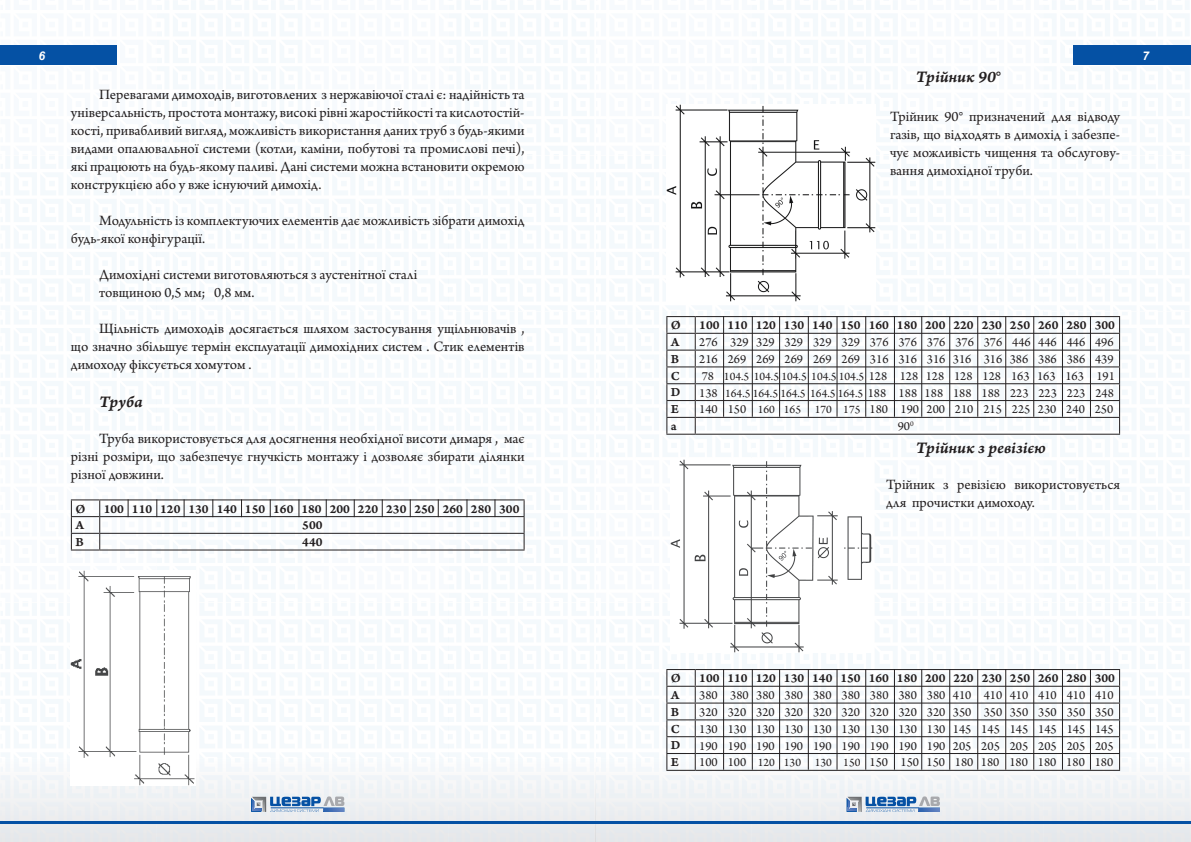
<style>
.page{position:relative;width:1191px;height:842px;background:#fff}
.page>*{position:absolute;margin:0;border:0;box-sizing:border-box;transform-origin:0 0}
.t1{font:17px "Arno Pro Smbd Italic Caption";letter-spacing:-.01em;color:#231f20}
.t2{font:15px/18px "Arno Pro";color:#231f20;text-align:justify}
.t3{font:13px "Arno Pro";color:#231f20}
.t4{font:13px "Arno Pro Smbd Caption";color:#231f20}
.t5{font:italic 700 12px "Arial";color:#fff}
.s1{font-size:12px}
</style>
<div class="page">
<img style="left:752px;top:312px;width:437px;height:122px">
<img style="left:901px;top:381px;width:288px;height:76px">
<img style="left:1px;top:1px;width:1188px;height:226px">
<img style="left:596px;top:93px;width:301px;height:63px">
<img style="left:596px;top:227px;width:156px;height:447px">
<img style="left:596px;top:381px;width:301px;height:76px">
<img style="left:901px;top:93px;width:288px;height:63px">
<img style="left:596px;top:540px;width:74px;height:63px">
<img style="left:596px;top:674px;width:155px;height:98px">
<img style="left:751px;top:672px;width:146px;height:170px">
<img style="left:901px;top:672px;width:288px;height:86px">
<img style="left:156px;top:311px;width:438px;height:531px">
<img style="left:306px;top:381px;width:288px;height:76px">
<img style="left:1px;top:93px;width:301px;height:63px">
<img style="left:1px;top:381px;width:301px;height:76px">
<img style="left:306px;top:93px;width:288px;height:63px">
<img style="left:1px;top:540px;width:301px;height:63px">
<img style="left:156px;top:672px;width:146px;height:170px">
<img style="left:306px;top:540px;width:288px;height:63px">
<img style="left:306px;top:672px;width:289px;height:170px">
<div style="left:1073px;top:45px;width:118px;height:20px;background:#0551a4"></div>
<div style="left:0;top:46px;width:117px;height:19px;background:#0551a4"></div>
<svg style="left:251px;top:796px;width:93px;height:17px;background:#91abca"></svg>
<hr style="left:0;top:821px;width:1191px;height:3px;background:#0551a4">
<svg style="left:846px;top:796px;width:94px;height:17px;background:#92accb"></svg>
<hr style="left:100px;top:499px;width:424px;height:1px;background:#231f20">
<hr style="left:100px;top:516px;width:424px;height:1px;background:#231f20">
<hr style="left:100px;top:533px;width:424px;height:1px;background:#231f20">
<svg style="left:523px;top:500px;width:1px;height:49px"></svg>
<svg style="left:71px;top:499px;width:29px;height:51px"></svg>
<hr style="left:100px;top:549px;width:424px;height:1px;background:#231f20">
<svg style="left:128px;top:499px;width:1px;height:17px"></svg>
<svg style="left:156px;top:499px;width:1px;height:17px"></svg>
<svg style="left:184px;top:499px;width:1px;height:17px"></svg>
<svg style="left:212px;top:499px;width:1px;height:17px"></svg>
<svg style="left:241px;top:499px;width:1px;height:17px"></svg>
<svg style="left:270px;top:499px;width:1px;height:17px"></svg>
<svg style="left:298px;top:499px;width:1px;height:18px"></svg>
<svg style="left:326px;top:499px;width:1px;height:17px"></svg>
<svg style="left:354px;top:499px;width:1px;height:17px"></svg>
<svg style="left:382px;top:499px;width:1px;height:17px"></svg>
<svg style="left:410px;top:499px;width:1px;height:17px"></svg>
<svg style="left:438px;top:499px;width:1px;height:17px"></svg>
<svg style="left:466px;top:499px;width:1px;height:18px"></svg>
<svg style="left:494px;top:499px;width:1px;height:18px"></svg>
<img style="left:71px;top:571px;width:124px;height:214px">
<img style="left:666px;top:105px;width:209px;height:197px">
<hr style="left:695px;top:316px;width:425px;height:1px;background:#231f20">
<hr style="left:695px;top:333px;width:425px;height:1px;background:#231f20">
<hr style="left:695px;top:350px;width:425px;height:1px;background:#231f20">
<hr style="left:695px;top:366px;width:425px;height:1px;background:#231f20">
<hr style="left:695px;top:383px;width:425px;height:1px;background:#231f20">
<hr style="left:695px;top:400px;width:425px;height:1px;background:#231f20">
<hr style="left:695px;top:417px;width:425px;height:1px;background:#231f20">
<svg style="left:1119px;top:317px;width:1px;height:117px"></svg>
<svg style="left:666px;top:316px;width:29px;height:119px"></svg>
<hr style="left:695px;top:434px;width:425px;height:1px;background:#231f20">
<hr style="left:723px;top:316px;width:1px;height:101px;background:#231f20">
<hr style="left:752px;top:316px;width:1px;height:101px;background:#231f20">
<hr style="left:779px;top:316px;width:1px;height:101px;background:#231f20">
<hr style="left:808px;top:316px;width:1px;height:101px;background:#231f20">
<hr style="left:836px;top:316px;width:1px;height:101px;background:#231f20">
<hr style="left:865px;top:316px;width:1px;height:101px;background:#231f20">
<hr style="left:894px;top:316px;width:1px;height:101px;background:#231f20">
<hr style="left:921px;top:316px;width:1px;height:101px;background:#231f20">
<hr style="left:949px;top:316px;width:1px;height:101px;background:#231f20">
<hr style="left:977px;top:316px;width:1px;height:101px;background:#231f20">
<hr style="left:1005px;top:316px;width:1px;height:101px;background:#231f20">
<hr style="left:1033px;top:316px;width:1px;height:101px;background:#231f20">
<hr style="left:1062px;top:316px;width:1px;height:101px;background:#231f20">
<hr style="left:1090px;top:316px;width:1px;height:101px;background:#231f20">
<hr style="left:695px;top:669px;width:425px;height:1px;background:#231f20">
<hr style="left:695px;top:686px;width:425px;height:1px;background:#231f20">
<hr style="left:695px;top:702px;width:425px;height:1px;background:#231f20">
<hr style="left:695px;top:719px;width:425px;height:1px;background:#231f20">
<hr style="left:695px;top:736px;width:425px;height:1px;background:#231f20">
<hr style="left:695px;top:753px;width:425px;height:1px;background:#231f20">
<svg style="left:1119px;top:670px;width:1px;height:100px"></svg>
<svg style="left:666px;top:669px;width:29px;height:102px"></svg>
<hr style="left:695px;top:770px;width:425px;height:1px;background:#231f20">
<hr style="left:723px;top:669px;width:1px;height:101px;background:#231f20">
<hr style="left:752px;top:669px;width:1px;height:101px;background:#231f20">
<hr style="left:779px;top:669px;width:1px;height:101px;background:#231f20">
<hr style="left:808px;top:669px;width:1px;height:101px;background:#231f20">
<hr style="left:836px;top:669px;width:1px;height:101px;background:#231f20">
<hr style="left:865px;top:669px;width:1px;height:101px;background:#231f20">
<hr style="left:894px;top:669px;width:1px;height:101px;background:#231f20">
<hr style="left:921px;top:669px;width:1px;height:101px;background:#231f20">
<hr style="left:949px;top:669px;width:1px;height:101px;background:#231f20">
<hr style="left:977px;top:669px;width:1px;height:101px;background:#231f20">
<hr style="left:1005px;top:669px;width:1px;height:101px;background:#231f20">
<hr style="left:1033px;top:669px;width:1px;height:101px;background:#231f20">
<hr style="left:1062px;top:669px;width:1px;height:101px;background:#231f20">
<hr style="left:1090px;top:669px;width:1px;height:101px;background:#231f20">
<img style="left:670px;top:459px;width:202px;height:194px">
<p class="t5" style="left:38px;top:48px;width:8px">6</p>
<p class="t5" style="left:1142px;top:48px;width:8px">7</p>
<p class="t2" style="left:71px;top:86px;width:455px;text-indent:28px">Перевагами димоходів, виготовлених з нержавіючої сталі є: надійність та універсальність, простота монтажу, високі рівні жаростійкості та кислотостій&shy;кості, привабливий вигляд, можливість використання даних труб з будь-якими видами опалювальної системи (котли, каміни, побутові та промислові печі), які працюють на будь-якому паливі. Дані системи можна встановити окремою конструкцією або у вже існуючий димохід.</p>
<p class="t2" style="left:71px;top:212px;width:455px;text-indent:28px">Модульність із комплектуючих елементів дає можливість зібрати димохід будь-якої конфігурації.</p>
<p class="t2" style="left:99px;top:266px;width:319px">Димохідні системи виготовляються з аустенітної сталі</p>
<p class="t2" style="left:99px;top:284px;width:157px">товщиною 0,5 мм; 0,8 мм.</p>
<p class="t2" style="left:71px;top:320px;width:455px;text-indent:28px">Щільність димоходів досягається шляхом застосування ущільнювачів , що значно збільшує термін експлуатації димохідних систем . Стик елементів димоходу фіксується хомутом .</p>
<p class="t1" style="left:99px;top:392px;width:45px">Труба</p>
<p class="t2" style="left:71px;top:431px;width:455px;text-indent:28px">Труба використовується для досягнення необхідної висоти димаря , має різні розміри, що забезпечує гнучкість монтажу і дозволяє збирати ділянки різної довжини.</p>
<p class="t4" style="left:75px;top:501px;width:12px">Ø</p>
<p class="t4" style="left:104px;top:501px;width:417px">100 110 120 130 140 150 160 180 200 220 230 250 260 280 300</p>
<p class="t4" style="left:75px;top:518px;width:10px">А</p>
<p class="t4" style="left:302px;top:518px;width:22px">500</p>
<p class="t4" style="left:75px;top:534px;width:10px">В</p>
<p class="t4" style="left:302px;top:534px;width:22px">440</p>
<p class="t1" style="left:916px;top:66px;width:87px">Трійник 90°</p>
<p class="t2" style="left:890px;top:108px;width:232px">Трійник 90° призначений для відводу газів, що відходять в димохід і забезпе&shy;чує можливість чищення та обслугову&shy;вання димохідної труби.</p>
<p class="t4" style="left:671px;top:318px;width:12px">Ø</p>
<p class="t4" style="left:699px;top:318px;width:417px">100 110 120 130 140 150 160 180 200 220 230 250 260 280 300</p>
<p class="t4" style="left:671px;top:334px;width:10px">A</p>
<p class="t3" style="left:699px;top:335px;width:416px">276 329 329 329 329 329 376 376 376 376 376 446 446 446 496</p>
<p class="t4" style="left:671px;top:351px;width:10px">B</p>
<p class="t3" style="left:699px;top:352px;width:416px">216 269 269 269 269 269 316 316 316 316 316 386 386 386 439</p>
<p class="t4" style="left:671px;top:368px;width:11px">C</p>
<p class="t3" style="left:701px;top:368px;width:415px">78 <span class="s1">104.5 104.5 104.5 104.5 104.5</span> 128 128 128 128 128 163 163 163 191</p>
<p class="t4" style="left:671px;top:385px;width:11px">D</p>
<p class="t3" style="left:699px;top:385px;width:416px">138 <span class="s1">164.5 164.5 164.5 164.5 164.5</span> 188 188 188 188 188 223 223 223 248</p>
<p class="t4" style="left:671px;top:402px;width:10px">E</p>
<p class="t3" style="left:699px;top:402px;width:415px">140 150 <span class="s1">160 165 170 175</span> 180 190 200 210 215 225 230 240 250</p>
<p class="t4" style="left:671px;top:418px;width:7px">a</p>
<p class="t3" style="left:897px;top:419px;width:17px">90<sup>0</sup></p>
<p class="t1" style="left:916px;top:437px;width:131px">Трійник з ревізією</p>
<p class="t2" style="left:886px;top:476px;width:235px">Трійник з ревізією використовується для прочистки димоходу.</p>
<p class="t4" style="left:671px;top:670px;width:12px">Ø</p>
<p class="t4" style="left:699px;top:670px;width:417px">100 110 120 130 140 150 160 180 200 220 230 250 260 280 300</p>
<p class="t4" style="left:671px;top:687px;width:10px">A</p>
<p class="t3" style="left:699px;top:688px;width:416px">380 380 380 380 380 380 380 380 380 410 410 410 410 410 410</p>
<p class="t4" style="left:671px;top:704px;width:10px">B</p>
<p class="t3" style="left:699px;top:704px;width:416px">320 320 320 320 320 320 320 320 320 350 350 350 350 350 350</p>
<p class="t4" style="left:671px;top:721px;width:11px">C</p>
<p class="t3" style="left:699px;top:721px;width:416px">130 130 130 130 130 130 130 130 130 145 145 145 145 145 145</p>
<p class="t4" style="left:671px;top:738px;width:11px">D</p>
<p class="t3" style="left:699px;top:738px;width:416px">190 190 190 190 190 190 190 190 190 205 205 205 205 205 205</p>
<p class="t4" style="left:671px;top:754px;width:10px">E</p>
<p class="t3" style="left:699px;top:755px;width:415px">100 100 <span class="s1">120 130 130 150</span> 150 150 150 180 180 180 180 180 180</p>
</div>
